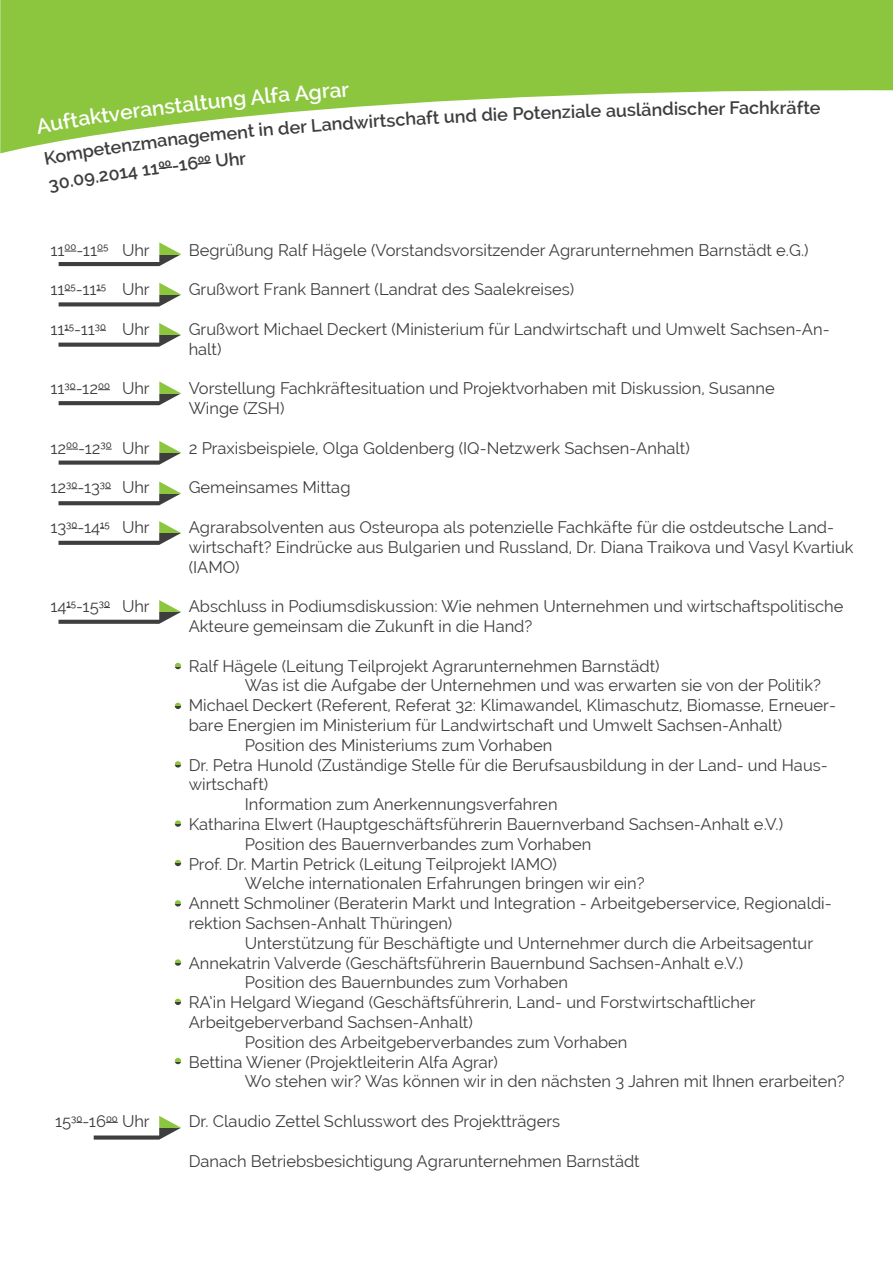
<style>
.page{position:relative;width:893px;height:1263px;background:#fff}
.page>*{position:absolute;margin:0;border:0;box-sizing:border-box;transform-origin:0 0}
.t1{font:600 21px "Raleway";color:#fff}
.t2{font:600 18px "Raleway";letter-spacing:-.005em;color:#3e3e3f}
.t3{font:16.5px/19.8px "Raleway";color:#3e3e3f}
</style>
<div class="page">
<svg style="left:0;top:0;width:893px;height:153px;fill:#8bc63e"></svg>
<svg style="left:159px;top:166px;width:13px;height:3px"></svg>
<svg style="left:198px;top:162px;width:14px;height:3px"></svg>
<svg style="left:175px;top:663px;width:6px;height:6px"></svg>
<svg style="left:175px;top:703px;width:6px;height:6px"></svg>
<svg style="left:175px;top:761px;width:6px;height:6px"></svg>
<svg style="left:175px;top:820px;width:6px;height:7px"></svg>
<svg style="left:175px;top:860px;width:6px;height:6px"></svg>
<svg style="left:175px;top:900px;width:6px;height:6px"></svg>
<svg style="left:175px;top:959px;width:6px;height:7px"></svg>
<svg style="left:175px;top:999px;width:6px;height:6px"></svg>
<svg style="left:175px;top:1058px;width:6px;height:6px"></svg>
<svg style="left:59px;top:242px;width:122px;height:24px"></svg>
<svg style="left:59px;top:283px;width:122px;height:23px"></svg>
<svg style="left:59px;top:381px;width:122px;height:24px"></svg>
<svg style="left:59px;top:441px;width:122px;height:24px"></svg>
<svg style="left:59px;top:481px;width:122px;height:24px"></svg>
<svg style="left:59px;top:521px;width:122px;height:24px"></svg>
<svg style="left:59px;top:600px;width:122px;height:24px"></svg>
<svg style="left:94px;top:1116px;width:87px;height:23px"></svg>
<svg style="left:59px;top:323px;width:122px;height:24px"></svg>
<div style="left:35px;top:108px;width:67px;height:26px;background:#8bc63e"></div>
<svg style="left:323px;top:85px;width:26px;height:13px"></svg>
<svg style="left:44px;top:145px;width:61px;height:8px"></svg>
<p class="t1" style="left:100px;top:103px;width:41px;rotate:-8deg">tver</p>
<p class="t1" style="left:139px;top:98px;width:56px;rotate:-7deg">ansta</p>
<p class="t1" style="left:193px;top:91px;width:54px;rotate:-6deg">ltung</p>
<p class="t1" style="left:249px;top:85px;width:73px;rotate:-5deg">Alfa Ag</p>
<p class="t2" style="left:103px;top:138px;width:38px;rotate:-8deg">tenz</p>
<p class="t2" style="left:139px;top:133px;width:49px;rotate:-7deg">mana</p>
<p class="t2" style="left:187px;top:127px;width:62px;rotate:-6deg">gemen</p>
<p class="t2" style="left:247px;top:121px;width:75px;rotate:-5deg">t in der L</p>
<p class="t2" style="left:321px;top:114px;width:75px;rotate:-4deg">andwirts</p>
<p class="t2" style="left:395px;top:109px;width:103px;rotate:-3deg">chaft und di</p>
<p class="t2" style="left:497px;top:104px;width:120px;rotate:-2deg">e Potenziale a</p>
<p class="t2" style="left:616px;top:100px;width:135px;rotate:-1deg">usländischer Fa</p>
<p class="t2" style="left:749px;top:97px;width:73px">chkräfte</p>
<p class="t2" style="left:72px;top:170px;width:37px;rotate:-9deg">09.2</p>
<p class="t2" style="left:107px;top:164px;width:44px;rotate:-8deg">014 1</p>
<p class="t2" style="left:149px;top:158px;width:49px;rotate:-7deg">1<sup>00</sup>-16</p>
<p class="t2" style="left:197px;top:152px;width:50px;rotate:-6deg"><sup>00</sup> Uhr</p>
<p class="t3" style="left:50px;top:240px;width:101px">11<sup>00</sup>-11<sup>05</sup> Uhr</p>
<p class="t3" style="left:50px;top:280px;width:101px">11<sup>05</sup>-11<sup>15</sup> Uhr</p>
<p class="t3" style="left:50px;top:319px;width:101px">11<sup>15</sup>-11<sup>30</sup> Uhr</p>
<p class="t3" style="left:50px;top:379px;width:101px">11<sup>30</sup>-12<sup>00</sup> Uhr</p>
<p class="t3" style="left:50px;top:438px;width:101px">12<sup>00</sup>-12<sup>30</sup> Uhr</p>
<p class="t3" style="left:50px;top:478px;width:101px">12<sup>30</sup>-13<sup>30</sup> Uhr</p>
<p class="t3" style="left:50px;top:517px;width:101px">13<sup>30</sup>-14<sup>15</sup> Uhr</p>
<p class="t3" style="left:50px;top:596px;width:101px">14<sup>15</sup>-15<sup>30</sup> Uhr</p>
<p class="t3" style="left:55px;top:1111px;width:96px">15<sup>30</sup>-16<sup>00</sup> Uhr</p>
<p class="t3" style="left:189px;top:240px;width:621px">Begrüßung Ralf Hägele (Vorstandsvorsitzender Agrarunternehmen Barnstädt e.G.)</p>
<p class="t3" style="left:189px;top:280px;width:387px">Grußwort Frank Bannert (Landrat des Saalekreises)</p>
<p class="t3" style="left:189px;top:319px;width:642px">Grußwort Michael Deckert (Ministerium für Landwirtschaft und Umwelt Sachsen-An&shy;halt)</p>
<p class="t3" style="left:189px;top:379px;width:587px">Vorstellung Fachkräftesituation und Projektvorhaben mit Diskussion, Susanne<br>Winge (ZSH)</p>
<p class="t3" style="left:189px;top:438px;width:503px">2 Praxisbeispiele, Olga Goldenberg (IQ-Netzwerk Sachsen-Anhalt)</p>
<p class="t3" style="left:189px;top:478px;width:163px">Gemeinsames Mittag</p>
<p class="t3" style="left:189px;top:517px;width:666px">Agrarabsolventen aus Osteuropa als potenzielle Fachkäfte für die ostdeutsche Land&shy;wirtschaft? Eindrücke aus Bulgarien und Russland, Dr. Diana Traikova und Vasyl Kvartiuk (IAMO)</p>
<p class="t3" style="left:189px;top:596px;width:656px">Abschluss in Podiumsdiskussion: Wie nehmen Unternehmen und wirtschaftspolitische<br>Akteure gemeinsam die Zukunft in die Hand?</p>
<p class="t3" style="left:189px;top:656px;width:472px">Ralf Hägele (Leitung Teilprojekt Agrarunternehmen Barnstädt)</p>
<p class="t3" style="left:245px;top:676px;width:578px">Was ist die Aufgabe der Unternehmen und was erwarten sie von der Politik?</p>
<p class="t3" style="left:189px;top:695px;width:649px">Michael Deckert (Referent, Referat 32: Klimawandel, Klimaschutz, Biomasse, Erneuer-</p>
<p class="t3" style="left:189px;top:715px;width:595px">bare Energien im Ministerium für Landwirtschaft und Umwelt Sachsen-Anhalt)</p>
<p class="t3" style="left:245px;top:735px;width:309px">Position des Ministeriums zum Vorhaben</p>
<p class="t3" style="left:189px;top:755px;width:641px">Dr. Petra Hunold (Zuständige Stelle für die Berufsausbildung in der Land- und Haus-</p>
<p class="t3" style="left:189px;top:775px;width:81px">wirtschaft)</p>
<p class="t3" style="left:245px;top:794px;width:314px">Information zum Anerkennungsverfahren</p>
<p class="t3" style="left:189px;top:814px;width:596px">Katharina Elwert (Hauptgeschäftsführerin Bauernverband Sachsen-Anhalt e.V.)</p>
<p class="t3" style="left:245px;top:834px;width:348px">Position des Bauernverbandes zum Vorhaben</p>
<p class="t3" style="left:189px;top:854px;width:370px">Prof. Dr. Martin Petrick (Leitung Teilprojekt IAMO)</p>
<p class="t3" style="left:245px;top:874px;width:401px">Welche internationalen Erfahrungen bringen wir ein?</p>
<p class="t3" style="left:189px;top:893px;width:645px">Annett Schmoliner (Beraterin Markt und Integration - Arbeitgeberservice, Regionaldi-</p>
<p class="t3" style="left:189px;top:913px;width:265px">rektion Sachsen-Anhalt Thüringen)</p>
<p class="t3" style="left:245px;top:933px;width:570px">Unterstützung für Beschäftigte und Unternehmer durch die Arbeitsagentur</p>
<p class="t3" style="left:189px;top:953px;width:556px">Annekatrin Valverde (Geschäftsführerin Bauernbund Sachsen-Anhalt e.V.)</p>
<p class="t3" style="left:245px;top:973px;width:325px">Position des Bauernbundes zum Vorhaben</p>
<p class="t3" style="left:189px;top:992px;width:568px">RA’in Helgard Wiegand (Geschäftsführerin, Land- und Forstwirtschaftlicher</p>
<p class="t3" style="left:189px;top:1012px;width:286px">Arbeitgeberverband Sachsen-Anhalt)</p>
<p class="t3" style="left:245px;top:1032px;width:384px">Position des Arbeitgeberverbandes zum Vorhaben</p>
<p class="t3" style="left:189px;top:1052px;width:311px">Bettina Wiener (Projektleiterin Alfa Agrar)</p>
<p class="t3" style="left:245px;top:1072px;width:601px">Wo stehen wir? Was können wir in den nächsten 3 Jahren mit Ihnen erarbeiten?</p>
<p class="t3" style="left:189px;top:1111px;width:373px">Dr. Claudio Zettel Schlusswort des Projektträgers</p>
<p class="t3" style="left:189px;top:1151px;width:453px">Danach Betriebsbesichtigung Agrarunternehmen Barnstädt</p>
</div>
